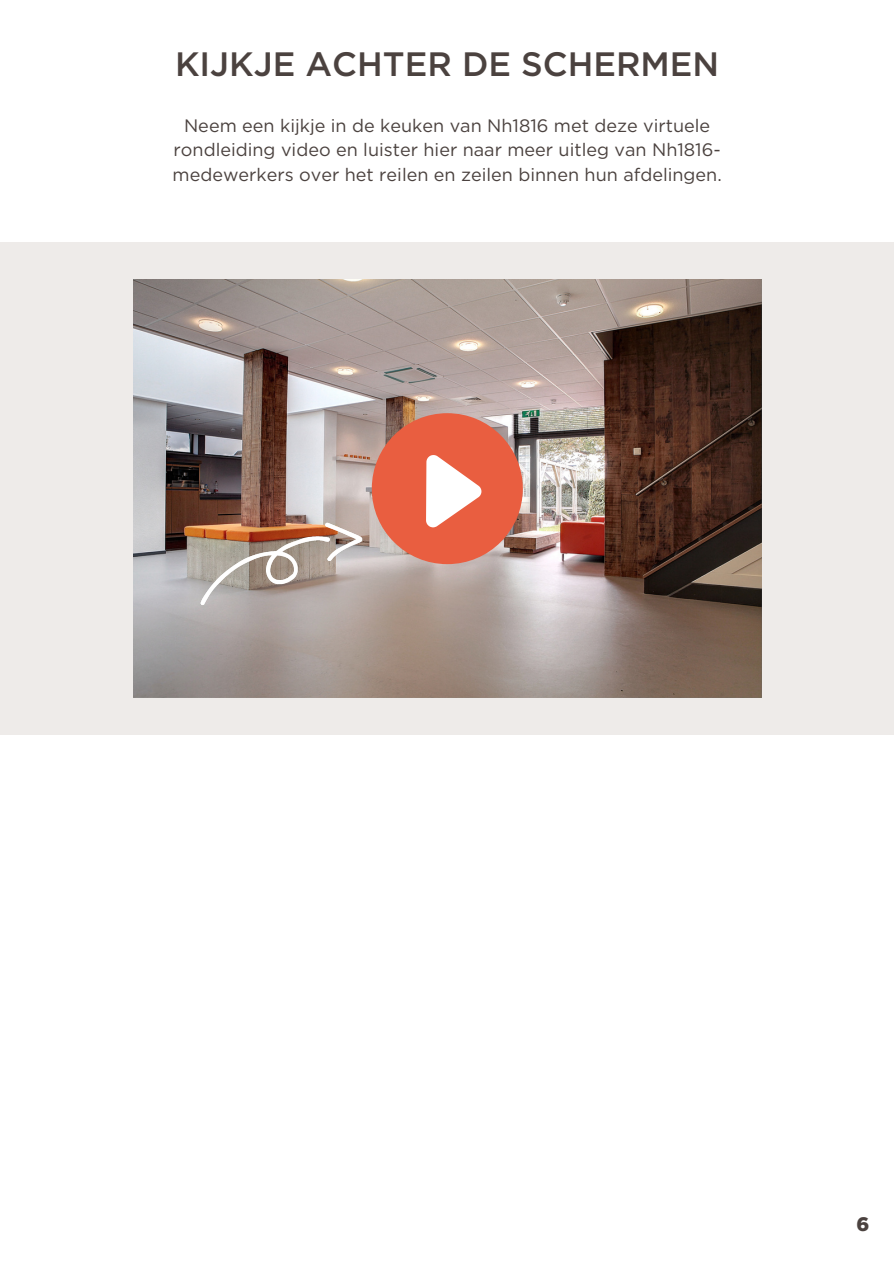
<style>
.page{position:relative;width:894px;height:1264px;background:#fff}
.page>*{position:absolute;margin:0;border:0;box-sizing:border-box;transform-origin:0 0}
.t1{font:500 33.75px "Gotham";color:#4b423f}
.t2{font:900 19.5px "Gotham";color:#4b423f}
.t3{font:18px/24.8px "Gotham";color:#4b423f;text-align:center}
</style>
<div class="page">
<div style="left:0;top:243px;width:893px;height:492px;background:#eeebe9"></div>
<img style="left:133px;top:279px;width:628px;height:418px">
<div style="left:371px;top:413px;width:151px;height:151px;background:#e95e40;border-radius:50%"></div>
<svg style="left:426px;top:455px;width:55px;height:72px"></svg>
<img style="left:190px;top:468px;width:182px;height:181px">
<p class="t1" style="left:175px;top:49px;width:545px">KIJKJE ACHTER DE SCHERMEN</p>
<p class="t3" style="left:172px;top:114px;width:550px">Neem een kijkje in de keuken van Nh1816 met deze virtuele rondleiding video en luister hier naar meer uitleg van Nh1816- medewerkers over het reilen en zeilen binnen hun afdelingen.</p>
<p class="t2" style="left:856px;top:1215px;width:14px">6</p>
</div>
